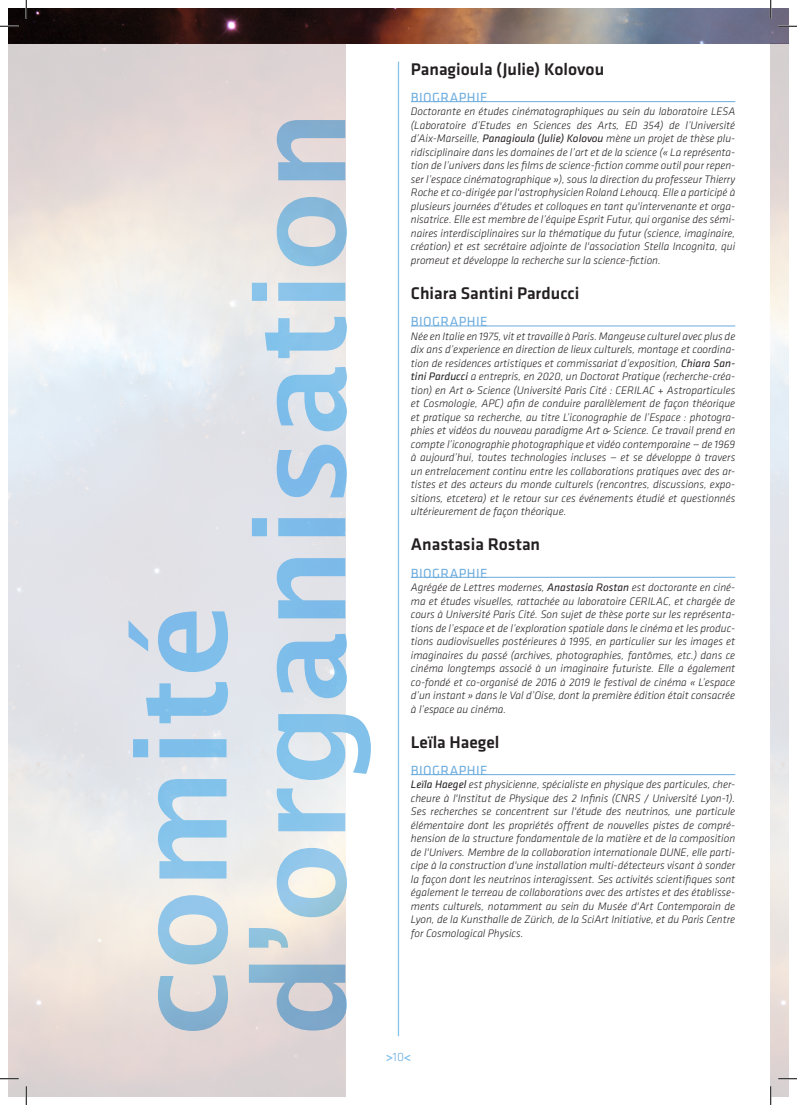
<style>
.page{position:relative;width:797px;height:1105px;background:#fff}
.page>*{position:absolute;margin:0;border:0;box-sizing:border-box;transform-origin:0 0}
.t1{font:700 125px/118.8px "Lucida Grande";color:#82c1ea}
.intervenant{font:500 17.5px "Klavika Basic";color:#231f20}
.Biographie{font:13.75px "Klavika Basic";letter-spacing:.03em;color:#6cacdd}
.t2{font:700 12.5px "Klavika Basic";color:#82c1ea}
.Texte_Biographie{font:italic 300 11.25px/13.5px "Klavika Basic";color:#231f20;text-align:justify}
.s1{font-weight:400}
.s2{font-weight:300;color:#6cacdd}
</style>
<div class="page">
<hr style="left:398px;top:62px;width:1px;height:974px;background:#82c1ea">
<img style="left:9px;top:9px;width:779px;height:35px">
<hr style="left:411px;top:101px;width:324px;height:1px;background:#6cacdd">
<hr style="left:411px;top:326px;width:324px;height:1px;background:#6cacdd">
<hr style="left:411px;top:577px;width:324px;height:1px;background:#6cacdd">
<hr style="left:411px;top:774px;width:324px;height:1px;background:#6cacdd">
<svg style="left:0;top:25px;width:19px;height:2px"></svg>
<svg style="left:778px;top:25px;width:19px;height:2px"></svg>
<svg style="left:0;top:1078px;width:19px;height:1px"></svg>
<svg style="left:778px;top:1078px;width:19px;height:1px"></svg>
<svg style="left:25px;top:0;width:2px;height:19px"></svg>
<svg style="left:25px;top:1086px;width:2px;height:19px"></svg>
<svg style="left:770px;top:0;width:1px;height:19px"></svg>
<svg style="left:770px;top:1086px;width:1px;height:19px"></svg>
<h1 class="t1" style="left:121px;top:1036px;width:928px;rotate:-90deg">comité d’organisation</h1>
<p class="intervenant" style="left:411px;top:57px;width:195px">Panagioula (Julie) Kolovou</p>
<p class="Biographie" style="left:411px;top:88px;width:78px">BIOGRAPHIE</p>
<p class="Texte_Biographie" style="left:411px;top:105px;width:326px">Doctorante en études cinématographiques au sein du laboratoire LESA (Laboratoire d’Etudes en Sciences des Arts, ED 354) de l’Université d’Aix-Marseille, <span class="s1">Panagioula (Julie) Kolovou</span> mène un projet de thèse plu&shy;ridisciplinaire dans les domaines de l’art et de la science (« La représenta&shy;tion de l’univers dans les films de science-fiction comme outil pour repen&shy;ser l’espace cinématographique »), sous la direction du professeur Thierry Roche et co-dirigée par l'astrophysicien Roland Lehoucq. Elle a participé à plusieurs journées d'études et colloques en tant qu'intervenante et orga&shy;nisatrice. Elle est membre de l’équipe Esprit Futur, qui organise des sémi&shy;naires interdisciplinaires sur la thématique du futur (science, imaginaire, création) et est secrétaire adjointe de l'association Stella Incognita, qui promeut et développe la recherche sur la science-fiction.</p>
<p class="intervenant" style="left:411px;top:281px;width:170px">Chiara Santini Parducci</p>
<p class="Biographie" style="left:411px;top:313px;width:78px">BIOGRAPHIE</p>
<p class="Texte_Biographie" style="left:411px;top:329px;width:326px">Née en Italie en 1975, vit et travaille à Paris. Mangeuse culturel avec plus de dix ans d’experience en direction de lieux culturels, montage et coordina&shy;tion de residences artistiques et commissariat d’exposition, <span class="s1">Chiara San&shy;tini Parducci</span> a entrepris, en 2020, un Doctorat Pratique (recherche-créa&shy;tion) en Art &amp; Science (Université Paris Cité : CERILAC + Astroparticules et Cosmologie, APC) afin de conduire parallèlement de façon théorique et pratique sa recherche, au titre L’iconographie de l’Espace : photogra&shy;phies et vidéos du nouveau paradigme Art &amp; Science. Ce travail prend en compte l’iconographie photographique et vidéo contemporaine — de 1969 à aujourd’hui, toutes technologies incluses — et se développe à travers un entrelacement continu entre les collaborations pratiques avec des ar&shy;tistes et des acteurs du monde culturels (rencontres, discussions, expo&shy;sitions, etcetera) et le retour sur ces événements étudié et questionnés ultérieurement de façon théorique.</p>
<p class="intervenant" style="left:411px;top:533px;width:131px">Anastasia Rostan</p>
<p class="Biographie" style="left:411px;top:564px;width:78px">BIOGRAPHIE</p>
<p class="Texte_Biographie" style="left:411px;top:580px;width:326px">Agrégée de Lettres modernes, <span class="s1">Anastasia Rostan</span> est doctorante en ciné&shy;ma et études visuelles, rattachée au laboratoire CERILAC, et chargée de cours à Université Paris Cité. Son sujet de thèse porte sur les représenta&shy;tions de l’espace et de l’exploration spatiale dans le cinéma et les produc&shy;tions audiovisuelles postérieures à 1995, en particulier sur les images et imaginaires du passé (archives, photographies, fantômes, etc.) dans ce cinéma longtemps associé à un imaginaire futuriste. Elle a également co-fondé et co-organisé de 2016 à 2019 le festival de cinéma « L’espace d’un instant » dans le Val d’Oise, dont la première édition était consacrée à l’espace au cinéma.</p>
<p class="intervenant" style="left:411px;top:730px;width:90px">Leïla Haegel</p>
<p class="Biographie" style="left:411px;top:761px;width:78px">BIOGRAPHIE</p>
<p class="Texte_Biographie" style="left:411px;top:778px;width:326px"><span class="s1">Leïla Haegel</span> est physicienne, spécialiste en physique des particules, cher&shy;cheure à l'Institut de Physique des 2 Infinis (CNRS / Université Lyon-1).<br>Ses recherches se concentrent sur l'étude des neutrinos, une particule élémentaire dont les propriétés offrent de nouvelles pistes de compré&shy;hension de la structure fondamentale de la matière et de la composition de l'Univers. Membre de la collaboration internationale DUNE, elle parti&shy;cipe à la construction d'une installation multi-détecteurs visant à sonder la façon dont les neutrinos interagissent. Ses activités scientifiques sont également le terreau de collaborations avec des artistes et des établisse&shy;ments culturels, notamment au sein du Musée d'Art Contemporain de Lyon, de la Kunsthalle de Zürich, de la SciArt Initiative, et du Paris Centre for Cosmological Physics.</p>
<p class="t2" style="left:386px;top:1048px;width:27px">&gt;<span class="s2">10</span>&lt;</p>
</div>
